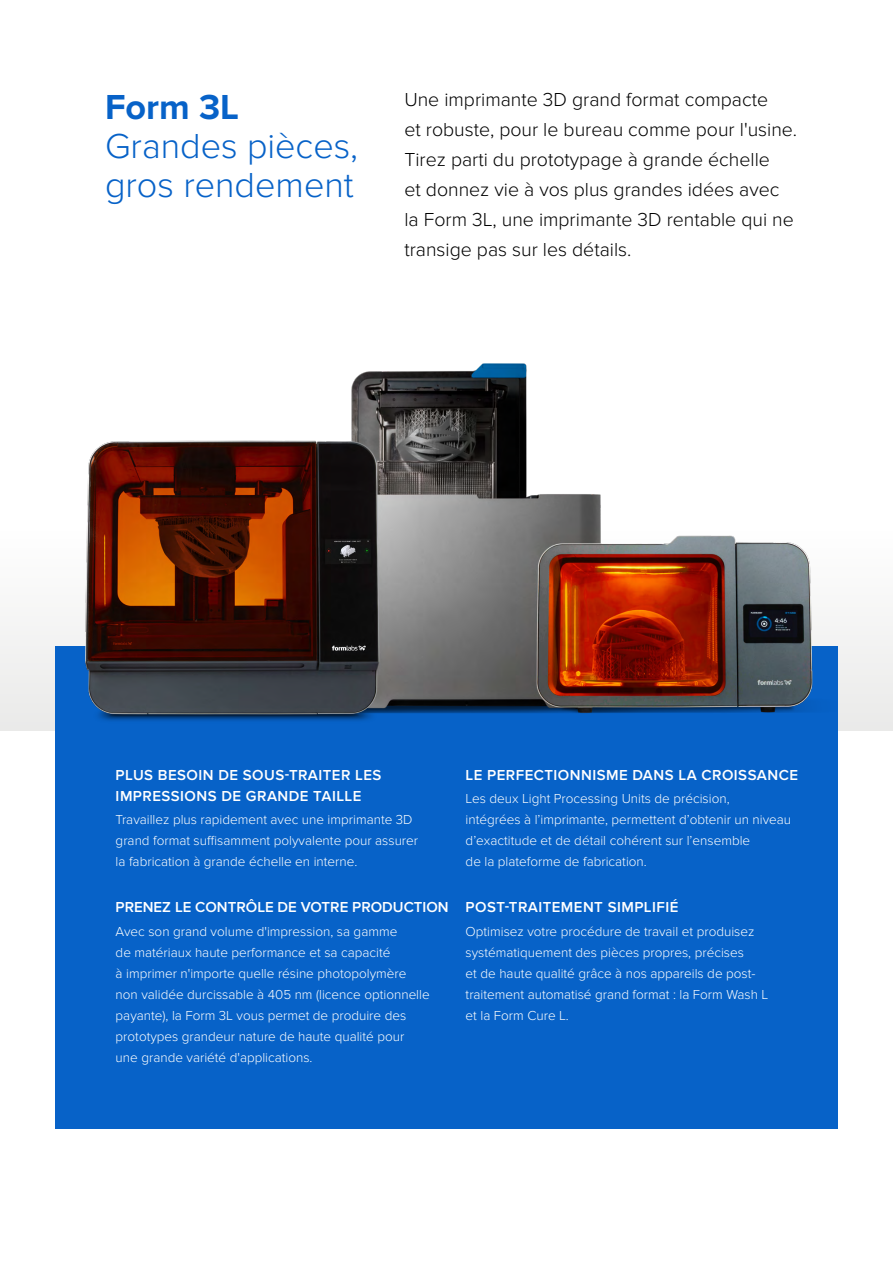
<style>
.page{position:relative;width:893px;height:1263px;background:#fff}
.page>*{position:absolute;margin:0;border:0;box-sizing:border-box;transform-origin:0 0}
.t1{font:300 36px/39px "Proxima Nova";color:#0762c8}
.t2{font:700 36px "Proxima Nova";color:#0762c8}
.t3{font:300 19.5px/30px "Proxima Nova";color:#000}
.t4{font:600 15px/21px "Proxima Nova";letter-spacing:.03em;color:#fff}
.t5{font:600 15px "Proxima Nova";color:#fff}
.t6{font:300 13.5px/21px "Proxima Nova";color:#fff}
</style>
<div class="page">
<div style="left:0;top:485px;width:893px;height:246px;background:#f8f8f7"></div>
<div style="left:55px;top:646px;width:782px;height:483px;background:#0762c8"></div>
<img style="left:85px;top:363px;width:728px;height:358px">
<h1 class="t2" style="left:105px;top:86px;width:136px">Form 3L</h1>
<h1 class="t1" style="left:105px;top:127px;width:255px">Grandes pièces, gros rendement</h1>
<p class="t3" style="left:404px;top:84px;width:394px">Une imprimante 3D grand format compacte<br>et robuste, pour le bureau comme pour l'usine.<br>Tirez parti du prototypage à grande échelle<br>et donnez vie à vos plus grandes idées avec la Form 3L, une imprimante 3D rentable qui ne transige pas sur les détails.</p>
<p class="t4" style="left:116px;top:764px;width:267px">PLUS BESOIN DE SOUS-TRAITER LES<br>IMPRESSIONS DE GRANDE TAILLE</p>
<p class="t6" style="left:116px;top:809px;width:304px">Travaillez plus rapidement avec une imprimante 3D grand format suffisamment polyvalente pour assurer la fabrication à grande échelle en interne.</p>
<p class="t5" style="left:116px;top:898px;width:335px">PRENEZ LE CONTRÔLE DE VOTRE PRODUCTION</p>
<p class="t6" style="left:116px;top:921px;width:316px">Avec son grand volume d'impression, sa gamme<br>de matériaux haute performance et sa capacité<br>à imprimer n'importe quelle résine photopolymère non validée durcissable à 405 nm (licence optionnelle payante), la Form 3L vous permet de produire des prototypes grandeur nature de haute qualité pour une grande variété d'applications.</p>
<p class="t4" style="left:466px;top:764px;width:334px">LE PERFECTIONNISME DANS LA CROISSANCE</p>
<p class="t6" style="left:466px;top:788px;width:327px">Les deux Light Processing Units de précision,<br>intégrées à l’imprimante, permettent d’obtenir un niveau d’exactitude et de détail cohérent sur l’ensemble<br>de la plateforme de fabrication.</p>
<p class="t4" style="left:466px;top:897px;width:214px">POST-TRAITEMENT SIMPLIFIÉ</p>
<p class="t6" style="left:466px;top:921px;width:304px">Optimisez votre procédure de travail et produisez systématiquement des pièces propres, précises<br>et de haute qualité grâce à nos appareils de post&shy;traitement automatisé grand format : la Form Wash L et la Form Cure L.</p>
</div>
